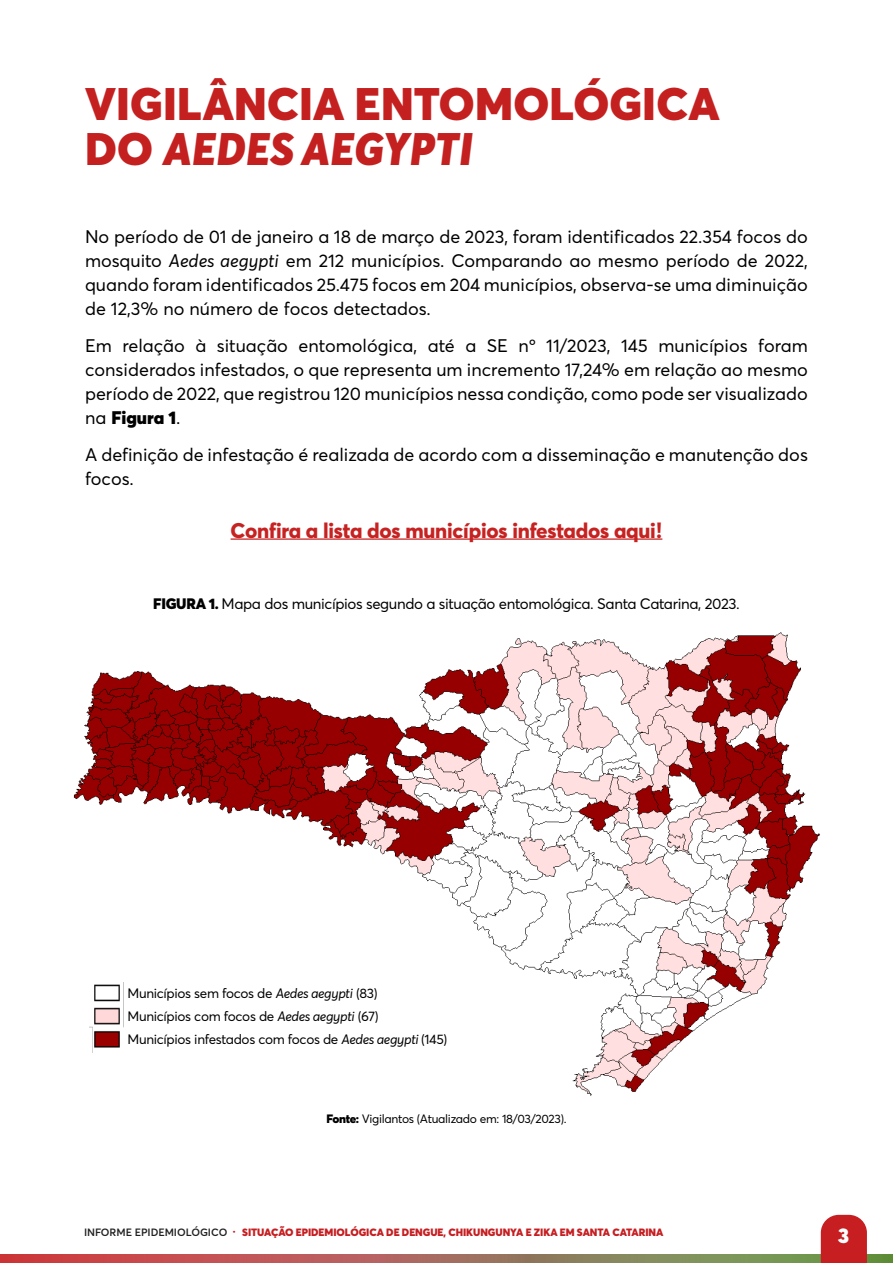
<style>
.page{position:relative;width:893px;height:1263px;background:#fff}
.page>*{position:absolute;margin:0;border:0;box-sizing:border-box;transform-origin:0 0}
.t1{font:900 45px/45px "Averta";letter-spacing:.005em;color:#c52020}
.t2{font:800 21px "Averta";letter-spacing:-.01em;color:#c62221}
.t3{font:900 21px "Averta";color:#fff}
.t4{font:18px/24px "Averta";color:#000;text-align:justify}
.t5{font:15px "Averta";letter-spacing:-.025em;color:#000}
.t6{font:13.5px/23.2px "Averta";letter-spacing:-.025em;color:#000}
.t7{font:12px "Averta";letter-spacing:-.025em;color:#000}
.t8{font:900 10.5px "Averta";letter-spacing:-.005em;color:#c61e21}
.s1{font-style:italic}
.s2{font-weight:900}
.s3{font-weight:600;color:#202020}
</style>
<div class="page">
<svg style="left:0;top:1254px;width:385px;height:9px;background:#c44e50"></svg>
<svg style="left:385px;top:1254px;width:508px;height:9px;background:#89835a"></svg>
<svg style="left:821px;top:1215px;width:46px;height:48px;background:#c92b2e"></svg>
<hr style="left:231px;top:538px;width:431px;height:2px;background:#c62221">
<img style="left:73px;top:632px;width:747px;height:464px">
<img style="left:89px;top:982px;width:34px;height:70px">
<h1 class="t1" style="left:85px;top:81px;width:636px">VIGILÂNCIA ENTOMOLÓGICA<br>DO <span class="s1">AEDES AEGYPTI</span></h1>
<p class="t4" style="left:85px;top:225px;width:724px">No período de 01 de janeiro a 18 de março de 2023, foram identificados 22.354 focos do mosquito <span class="s1">Aedes aegypti</span> em 212 municípios. Comparando ao mesmo período de 2022, quando foram identificados 25.475 focos em 204 municípios, observa-se uma diminuição de 12,3% no número de focos detectados.</p>
<p class="t4" style="left:85px;top:333px;width:724px">Em relação à situação entomológica, até a SE nº 11/2023, 145 municípios foram considerados infestados, o que representa um incremento 17,24% em relação ao mesmo período de 2022, que registrou 120 municípios nessa condição, como pode ser visualizado na <span class="s2">Figura 1</span>.</p>
<p class="t4" style="left:85px;top:442px;width:724px">A definição de infestação é realizada de acordo com a disseminação e manutenção dos focos.</p>
<p class="t2" style="left:231px;top:517px;width:433px">Confira a lista dos municípios infestados aqui!</p>
<p class="t5" style="left:153px;top:594px;width:588px"><span class="s2">FIGURA 1.</span> Mapa dos municípios segundo a situação entomológica. Santa Catarina, 2023.</p>
<p class="t6" style="left:128px;top:981px;width:321px">Municípios sem focos de <span class="s1">Aedes aegypti</span> (83)<br>Municípios com focos de <span class="s1">Aedes aegypti</span> (67)<br>Municípios infestados com focos de <span class="s1">Aedes aegypti</span> (145)</p>
<p class="t7" style="left:326px;top:1111px;width:242px"><span class="s2">Fonte:</span> Vigilantos (Atualizado em: 18/03/2023).</p>
<p class="t8" style="left:84px;top:1225px;width:581px"><span class="s3">INFORME EPIDEMIOLÓGICO</span> · SITUAÇÃO EPIDEMIOLÓGICA DE DENGUE, CHIKUNGUNYA E ZIKA EM SANTA CATARINA</p>
<p class="t3" style="left:838px;top:1222px;width:12px">3</p>
</div>
